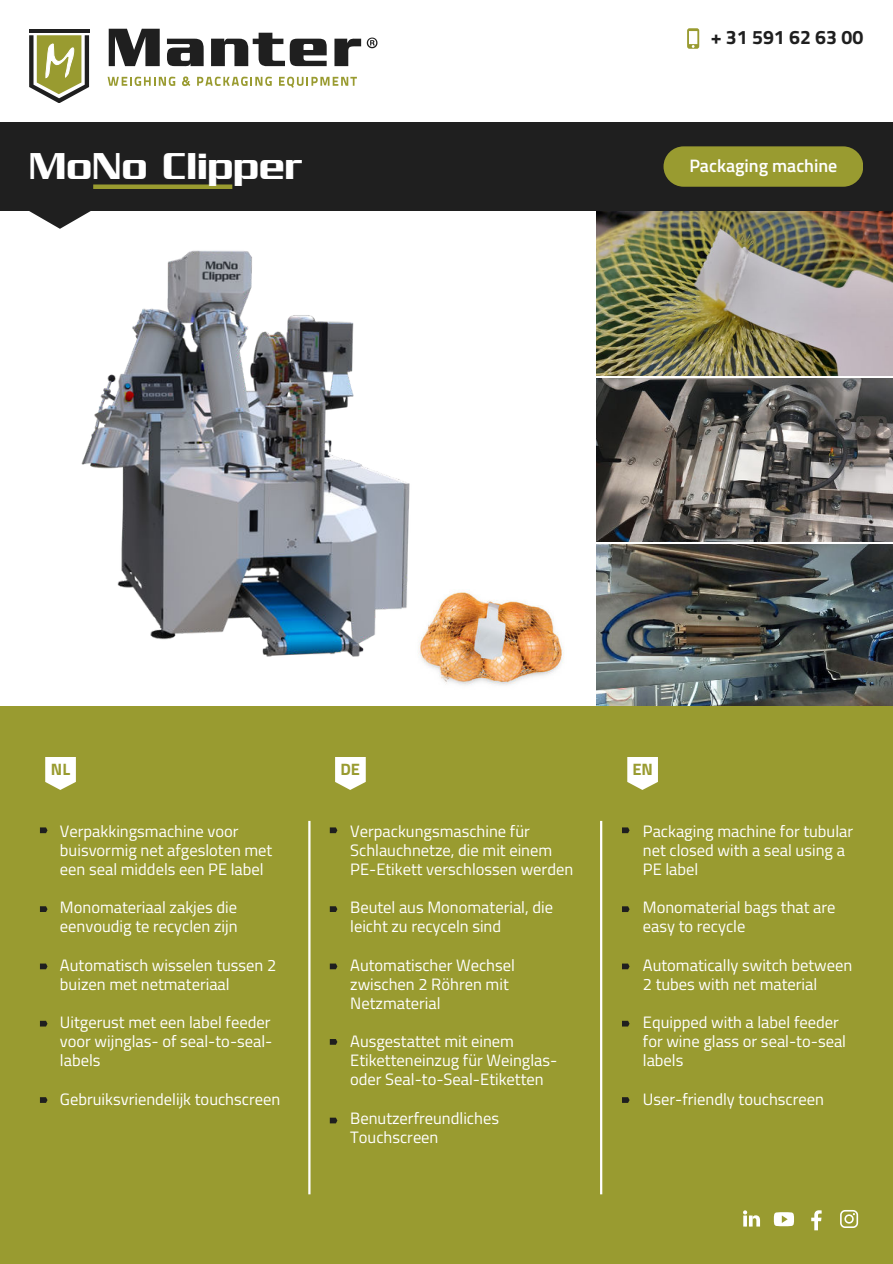
<style>
.page{position:relative;width:893px;height:1264px;background:#fff}
.page>*{position:absolute;margin:0;border:0;box-sizing:border-box;transform-origin:0 0}
.t1{font:40.5px "Serpentine Sans ICG";color:#fff}
.t2{font:700 19.5px "Titillium Web";color:#1f1f1f}
.t3{font:600 18px "Titillium Web";color:#fff}
.t4{font:16.5px/19.2px "Titillium Web";color:#fff}
.t5{font:700 16.5px "Titillium Web";color:#999b30}
</style>
<div class="page">
<svg style="left:109px;top:29px;width:252px;height:37px"></svg>
<svg style="left:108px;top:77px;width:67px;height:9px"></svg>
<svg style="left:182px;top:76px;width:8px;height:10px"></svg>
<svg style="left:197px;top:77px;width:75px;height:9px"></svg>
<svg style="left:279px;top:77px;width:78px;height:11px"></svg>
<hr style="left:29px;top:29px;width:60px;height:4px;background:#1f1f1f">
<svg style="left:29px;top:35px;width:60px;height:68px"></svg>
<svg style="left:367px;top:38px;width:10px;height:10px"></svg>
<img style="left:596px;top:378px;width:296px;height:163px">
<img style="left:596px;top:545px;width:296px;height:161px">
<img style="left:596px;top:211px;width:296px;height:164px">
<img style="left:81px;top:250px;width:483px;height:435px">
<div style="left:0;top:122px;width:892px;height:89px;background:#1f1f1f"></div>
<div style="left:93px;top:184px;width:139px;height:5px;background:#999b30"></div>
<div style="left:0;top:706px;width:892px;height:557px;background:#999b30"></div>
<hr style="left:600px;top:820px;width:2px;height:374px;background:#fff">
<svg style="left:45px;top:757px;width:31px;height:33px"></svg>
<svg style="left:335px;top:757px;width:31px;height:33px"></svg>
<svg style="left:627px;top:757px;width:31px;height:33px"></svg>
<svg style="left:40px;top:827px;width:7px;height:6px"></svg>
<svg style="left:40px;top:906px;width:7px;height:6px"></svg>
<svg style="left:40px;top:963px;width:7px;height:6px"></svg>
<svg style="left:40px;top:1020px;width:7px;height:6px"></svg>
<svg style="left:40px;top:1097px;width:7px;height:5px"></svg>
<svg style="left:330px;top:827px;width:7px;height:6px"></svg>
<svg style="left:330px;top:906px;width:7px;height:6px"></svg>
<svg style="left:330px;top:963px;width:7px;height:6px"></svg>
<svg style="left:330px;top:1039px;width:7px;height:5px"></svg>
<svg style="left:622px;top:827px;width:7px;height:6px"></svg>
<svg style="left:622px;top:906px;width:7px;height:6px"></svg>
<svg style="left:622px;top:963px;width:7px;height:6px"></svg>
<svg style="left:29px;top:211px;width:62px;height:18px"></svg>
<hr style="left:308px;top:820px;width:2px;height:374px;background:#fff">
<svg style="left:622px;top:1097px;width:7px;height:5px"></svg>
<svg style="left:330px;top:1117px;width:7px;height:6px"></svg>
<svg style="left:622px;top:1020px;width:7px;height:6px"></svg>
<svg style="left:743px;top:1210px;width:18px;height:17px"></svg>
<svg style="left:811px;top:1210px;width:10px;height:20px"></svg>
<svg style="left:840px;top:1210px;width:19px;height:18px"></svg>
<svg style="left:773px;top:1212px;width:21px;height:14px"></svg>
<div style="left:663px;top:146px;width:200px;height:41px;background:#999b30;border-radius:20px"></div>
<svg style="left:687px;top:28px;width:12px;height:21px"></svg>
<h1 class="t1" style="left:29px;top:143px;width:276px">MoNo Clipper</h1>
<p class="t2" style="left:710px;top:22px;width:154px">+ 31 591 62 63 00</p>
<p class="t3" style="left:689px;top:152px;width:150px">Packaging machine</p>
<p class="t5" style="left:51px;top:756px;width:21px">NL</p>
<p class="t5" style="left:340px;top:756px;width:21px">DE</p>
<p class="t5" style="left:632px;top:756px;width:22px">EN</p>
<p class="t4" style="left:60px;top:820px;width:214px">Verpakkingsmachine voor buisvormig net afgesloten met een seal middels een PE label</p>
<p class="t4" style="left:60px;top:897px;width:179px">Monomateriaal zakjes die eenvoudig te recyclen zijn</p>
<p class="t4" style="left:60px;top:954px;width:218px">Automatisch wisselen tussen 2 buizen met netmateriaal</p>
<p class="t4" style="left:60px;top:1011px;width:214px">Uitgerust met een label feeder voor wijnglas- of seal-to-seal&shy;labels</p>
<p class="t4" style="left:60px;top:1088px;width:222px">Gebruiksvriendelijk touchscreen</p>
<p class="t4" style="left:350px;top:820px;width:224px">Verpackungsmaschine für<br>Schlauchnetze, die mit einem<br>PE-Etikett verschlossen werden</p>
<p class="t4" style="left:350px;top:897px;width:204px">Beutel aus Monomaterial, die leicht zu recyceln sind</p>
<p class="t4" style="left:350px;top:954px;width:166px">Automatischer Wechsel zwischen 2 Röhren mit<br>Netzmaterial</p>
<p class="t4" style="left:350px;top:1030px;width:209px">Ausgestattet mit einem<br>Etiketteneinzug für Weinglas&shy;oder Seal-to-Seal-Etiketten</p>
<p class="t4" style="left:350px;top:1107px;width:150px">Benutzerfreundliches<br>Touchscreen</p>
<p class="t4" style="left:642px;top:820px;width:212px">Packaging machine for tubular net closed with a seal using a<br>PE label</p>
<p class="t4" style="left:642px;top:897px;width:194px">Monomaterial bags that are easy to recycle</p>
<p class="t4" style="left:642px;top:954px;width:211px">Automatically switch between<br>2 tubes with net material</p>
<p class="t4" style="left:642px;top:1011px;width:205px">Equipped with a label feeder for wine glass or seal-to-seal labels</p>
<p class="t4" style="left:642px;top:1088px;width:182px">User-friendly touchscreen</p>
</div>
